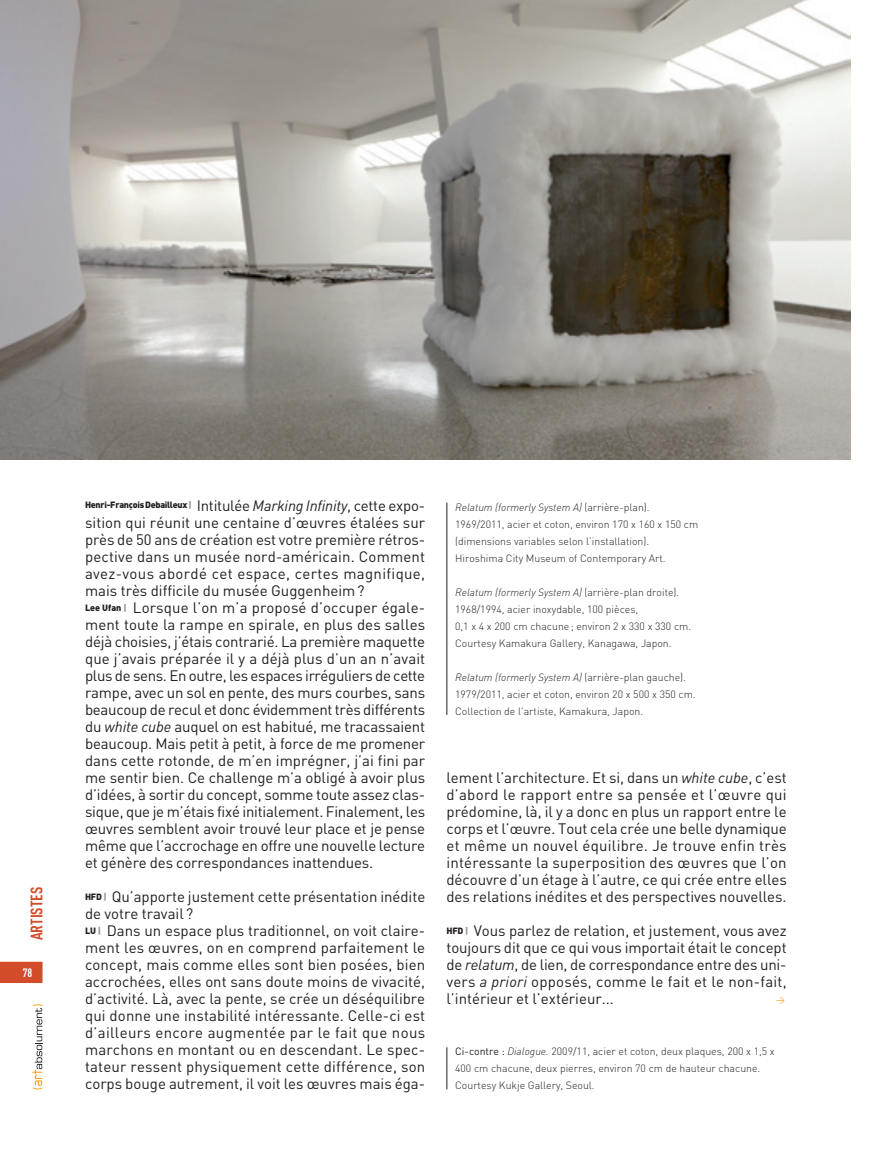
<style>
.page{position:relative;width:893px;height:1149px;background:#fff}
.page>*{position:absolute;margin:0;border:0;box-sizing:border-box;transform-origin:0 0}
.t1{font:700 16.5px "DIN Cond";color:#d34c29}
.t2{font:15px/17px "DIN";color:#231f20}
.t3{font:700 12px "DIN Cond";color:#fff}
.t4{font:300 10.5px/17px "DIN";color:#231f20}
.t5{font:900 9px "DIN";letter-spacing:-.035em;color:#231f20}
.t6{font:9px "DIN";color:#f9a51b}
.s1{color:#939598}
.s2{font-weight:400;font-size:15px}
.s3{font-weight:400;font-style:italic;font-size:15px}
.s4{font-weight:900;font-size:9px}
.s5{font-weight:900;font-size:9px;color:#939598}
.s6{font-style:italic}
.s7{font-weight:400}
</style>
<div class="page">
<div style="left:0;top:961px;width:43px;height:21px;background:#d34c29"></div>
<svg style="left:32px;top:1004px;width:11px;height:85px"></svg>
<img style="left:0;top:0;width:850px;height:459px">
<hr style="left:447px;top:502px;width:1px;height:212px;background:#231f20">
<hr style="left:447px;top:1046px;width:1px;height:43px;background:#231f20">
<p class="t1" style="left:31px;top:940px;width:55px;rotate:-90deg">ARTISTES</p>
<p class="t3" style="left:23px;top:967px;width:11px">78</p>
<p class="t5" style="left:85px;top:502px;width:342px">Henri-François Debailleux <span class="s1">|</span> <span class="s2">Intitulée</span> <span class="s3">Marking Infinity</span><span class="s2">, cette expo-</span></p>
<p class="t2" style="left:85px;top:515px;width:342px">sition qui réunit une centaine d’œuvres étalées sur près de 50 ans de création est votre première rétros&shy;pective dans un musée nord-américain. Comment avez-vous abordé cet espace, certes magnifique, mais très difficile du musée Guggenheim ?<br><span class="s4">Lee Ufan</span> <span class="s5">|</span> Lorsque l’on m’a proposé d’occuper égale&shy;ment toute la rampe en spirale, en plus des salles déjà choisies, j’étais contrarié. La première maquette que j’avais préparée il y a déjà plus d’un an n’avait plus de sens. En outre, les espaces irréguliers de cette rampe, avec un sol en pente, des murs courbes, sans beaucoup de recul et donc évidemment très différents du <span class="s6">white cube</span> auquel on est habitué, me tracassaient beaucoup. Mais petit à petit, à force de me promener dans cette rotonde, de m’en imprégner, j’ai fini par me sentir bien. Ce challenge m’a obligé à avoir plus d’idées, à sortir du concept, somme toute assez clas&shy;sique, que je m’étais fixé initialement. Finalement, les œuvres semblent avoir trouvé leur place et je pense même que l’accrochage en offre une nouvelle lecture et génère des correspondances inattendues.</p>
<p class="t2" style="left:85px;top:889px;width:342px"><span class="s4">HFD</span> <span class="s5">|</span> Qu’apporte justement cette présentation inédite de votre travail ?<br><span class="s4">LU</span> <span class="s5">|</span> Dans un espace plus traditionnel, on voit claire&shy;ment les œuvres, on en comprend parfaitement le concept, mais comme elles sont bien posées, bien accrochées, elles ont sans doute moins de vivacité, d’activité. Là, avec la pente, se crée un déséquilibre qui donne une instabilité intéressante. Celle-ci est d’ailleurs encore augmentée par le fait que nous marchons en montant ou en descendant. Le spec&shy;tateur ressent physiquement cette différence, son corps bouge autrement, il voit les œuvres mais éga-</p>
<p class="t4" style="left:455px;top:499px;width:245px"><span class="s6">Relatum (formerly System A)</span> (arrière-plan).<br>1969/2011, acier et coton, environ 170 x 160 x 150 cm (dimensions variables selon l’installation).<br>Hiroshima City Museum of Contemporary Art.</p>
<p class="t4" style="left:455px;top:584px;width:238px"><span class="s6">Relatum (formerly System A)</span> (arrière-plan droite).<br>1968/1994, acier inoxydable, 100 pièces,<br>0,1 x 4 x 200 cm chacune ; environ 2 x 330 x 330 cm.<br>Courtesy Kamakura Gallery, Kanagawa, Japon.</p>
<p class="t4" style="left:455px;top:669px;width:242px"><span class="s6">Relatum (formerly System A)</span> (arrière-plan gauche).<br>1979/2011, acier et coton, environ 20 x 500 x 350 cm.<br>Collection de l’artiste, Kamakura, Japon.</p>
<p class="t2" style="left:446px;top:770px;width:342px;text-align:justify">lement l’architecture. Et si, dans un <span class="s6">white cube</span>, c’est d’abord le rapport entre sa pensée et l’œuvre qui prédomine, là, il y a donc en plus un rapport entre le corps et l’œuvre. Tout cela crée une belle dynamique et même un nouvel équilibre. Je trouve enfin très intéressante la superposition des œuvres que l’on découvre d’un étage à l’autre, ce qui crée entre elles des relations inédites et des perspectives nouvelles.</p>
<p class="t2" style="left:446px;top:923px;width:342px;text-align:justify"><span class="s4">HFD</span> <span class="s5">|</span> Vous parlez de relation, et justement, vous avez toujours dit que ce qui vous importait était le concept de <span class="s6">relatum</span>, de lien, de correspondance entre des uni&shy;vers <span class="s6">a priori</span> opposés, comme le fait et le non-fait, l’intérieur et l’extérieur...</p>
<p class="t6" style="left:776px;top:996px;width:11px">&gt;</p>
<p class="t4" style="left:455px;top:1043px;width:321px"><span class="s7">Ci-contre :</span> <span class="s6">Dialogue.</span> 2009/11, acier et coton, deux plaques, 200 x 1,5 x<br>400 cm chacune, deux pierres, environ 70 cm de hauteur chacune.<br>Courtesy Kukje Gallery, Seoul.</p>
</div>
